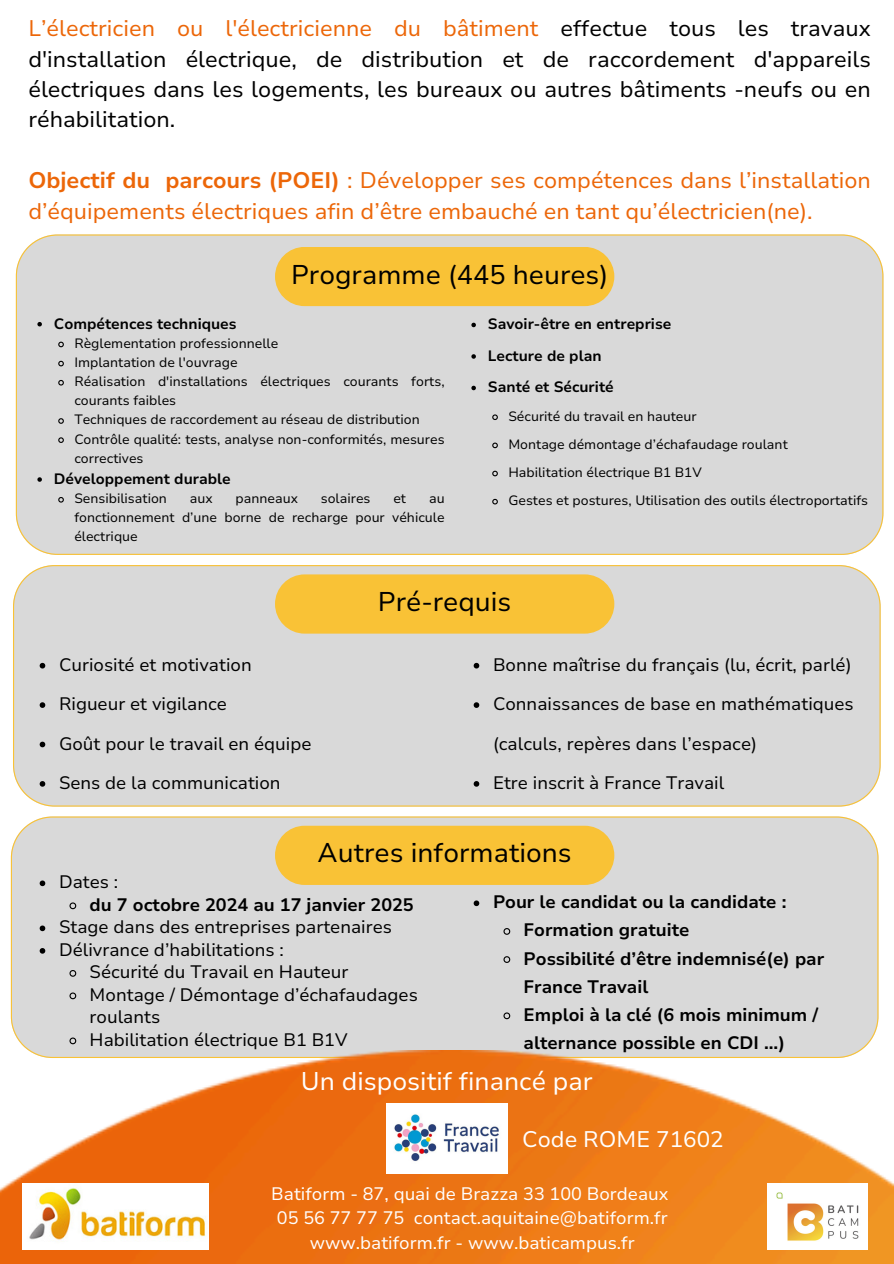
<style>
.page{position:relative;width:894px;height:1264px;background:#fff}
.page>*{position:absolute;margin:0;border:0;box-sizing:border-box;transform-origin:0 0}
.t1{font:27px "Nunito Sans 10 pt";color:#000}
.t2{font:25.5px "Nunito Sans 10 pt";color:#fff}
.t3{font:22.5px/30.3px "Nunito Sans 10 pt";color:#000;text-align:justify}
.t4{font:22.5px/30.3px "Nunito Sans 10 pt";color:#ec6608}
.t5{font:22.5px "Nunito Sans 10 pt";color:#fff}
.t6{font:18px/39.3px "Nunito Sans 10 pt";color:#000}
.t7{font:700 18px/28.2px "Nunito Sans 10 pt";color:#000}
.t8{font:18px/24.8px "Nunito Sans 10 pt";color:#fff;text-align:center}
.t9{font:700 15px "Nunito Sans 10 pt";color:#000}
.t10{font:13.5px/19.2px "Nunito Sans 10 pt";color:#000}
.s1{color:#ec6608}
.s2{font-weight:700}
</style>
<div class="page">
<div style="left:11px;top:816px;width:867px;height:234px;background:#d9d9d9"></div>
<img style="left:0;top:1050px;width:893px;height:213px">
<img style="left:767px;top:1183px;width:100px;height:66px">
<img style="left:23px;top:1183px;width:186px;height:66px">
<div style="left:16px;top:234px;width:867px;height:321px;background:#d9d9d9"></div>
<div style="left:275px;top:247px;width:339px;height:59px;background:#f9c236;border-radius:30px"></div>
<div style="left:13px;top:565px;width:867px;height:241px;background:#d9d9d9"></div>
<svg style="left:40px;top:663px;width:5px;height:5px"></svg>
<svg style="left:40px;top:702px;width:5px;height:6px"></svg>
<svg style="left:40px;top:741px;width:5px;height:6px"></svg>
<svg style="left:40px;top:781px;width:5px;height:5px"></svg>
<svg style="left:473px;top:663px;width:6px;height:5px"></svg>
<svg style="left:473px;top:702px;width:6px;height:6px"></svg>
<svg style="left:473px;top:781px;width:6px;height:5px"></svg>
<div style="left:275px;top:574px;width:339px;height:59px;background:#f9c236;border-radius:30px"></div>
<img style="left:386px;top:1102px;width:121px;height:71px">
<div style="left:275px;top:825px;width:339px;height:60px;background:#f9c236;border-radius:30px"></div>
<svg style="left:40px;top:880px;width:5px;height:6px"></svg>
<svg style="left:69px;top:901px;width:8px;height:9px"></svg>
<svg style="left:40px;top:925px;width:5px;height:6px"></svg>
<svg style="left:40px;top:948px;width:5px;height:5px"></svg>
<svg style="left:69px;top:969px;width:8px;height:8px"></svg>
<svg style="left:69px;top:991px;width:8px;height:9px"></svg>
<svg style="left:69px;top:1036px;width:8px;height:9px"></svg>
<svg style="left:473px;top:900px;width:6px;height:6px"></svg>
<svg style="left:502px;top:927px;width:9px;height:8px"></svg>
<svg style="left:502px;top:955px;width:9px;height:8px"></svg>
<svg style="left:502px;top:1011px;width:9px;height:9px"></svg>
<svg style="left:471px;top:323px;width:5px;height:4px"></svg>
<svg style="left:471px;top:354px;width:5px;height:5px"></svg>
<svg style="left:471px;top:386px;width:5px;height:4px"></svg>
<svg style="left:491px;top:413px;width:7px;height:8px"></svg>
<svg style="left:491px;top:442px;width:7px;height:7px"></svg>
<svg style="left:491px;top:470px;width:7px;height:7px"></svg>
<svg style="left:491px;top:498px;width:7px;height:7px"></svg>
<svg style="left:37px;top:322px;width:5px;height:4px"></svg>
<svg style="left:57px;top:341px;width:8px;height:7px"></svg>
<svg style="left:57px;top:360px;width:8px;height:7px"></svg>
<svg style="left:57px;top:379px;width:8px;height:7px"></svg>
<svg style="left:57px;top:417px;width:8px;height:7px"></svg>
<svg style="left:57px;top:436px;width:8px;height:8px"></svg>
<svg style="left:37px;top:477px;width:5px;height:5px"></svg>
<svg style="left:57px;top:496px;width:8px;height:7px"></svg>
<h2 class="t3" style="left:28px;top:14px;width:843px"><span class="s1">L’électricien ou l'électricienne du bâtiment</span> effectue tous les travaux d'installation électrique, de distribution et de raccordement d'appareils électriques dans les logements, les bureaux ou autres bâtiments -neufs ou en réhabilitation.</h2>
<h3 class="t4" style="left:28px;top:166px;width:843px"><span class="s2">Objectif du parcours (POEI)</span> : Développer ses compétences dans l’installation d’équipements électriques afin d’être embauché en tant qu’électricien(ne).</h3>
<p class="t1" style="left:291px;top:257px;width:318px">Programme (445 heures)</p>
<p class="t9" style="left:54px;top:313px;width:184px">Compétences techniques</p>
<p class="t10" style="left:74px;top:334px;width:205px">Règlementation professionnelle</p>
<p class="t10" style="left:74px;top:353px;width:165px">Implantation de l'ouvrage</p>
<p class="t10" style="left:74px;top:372px;width:372px">Réalisation d'installations électriques courants forts, courants faibles</p>
<p class="t10" style="left:74px;top:410px;width:347px">Techniques de raccordement au réseau de distribution</p>
<p class="t10" style="left:74px;top:429px;width:372px">Contrôle qualité: tests, analyse non-conformités, mesures correctives</p>
<p class="t9" style="left:54px;top:469px;width:178px">Développement durable</p>
<h1 class="t10" style="left:74px;top:489px;width:94px">Sensibilisation</h1>
<h1 class="t10" style="left:190px;top:489px;width:24px">aux</h1>
<h1 class="t10" style="left:235px;top:489px;width:64px">panneaux</h1>
<h1 class="t10" style="left:321px;top:489px;width:51px">solaires</h1>
<h1 class="t10" style="left:393px;top:489px;width:14px">et</h1>
<h1 class="t10" style="left:74px;top:489px;width:372px;text-align:justify;text-indent:354px">au fonctionnement d’une borne de recharge pour véhicule électrique</h1>
<h1 class="t9" style="left:488px;top:314px;width:185px">Savoir-être en entreprise</h1>
<p class="t9" style="left:488px;top:346px;width:115px">Lecture de plan</p>
<p class="t9" style="left:488px;top:377px;width:127px">Santé et Sécurité</p>
<p class="t10" style="left:508px;top:406px;width:190px">Sécurité du travail en hauteur</p>
<p class="t10" style="left:508px;top:435px;width:281px">Montage démontage d’échafaudage roulant</p>
<p class="t10" style="left:508px;top:463px;width:195px">Habilitation électrique B1 B1V</p>
<p class="t10" style="left:508px;top:491px;width:361px">Gestes et postures, Utilisation des outils électroportatifs</p>
<p class="t6" style="left:59px;top:645px;width:194px">Curiosité et motivation</p>
<p class="t6" style="left:59px;top:684px;width:169px">Rigueur et vigilance</p>
<p class="t6" style="left:59px;top:724px;width:254px">Goût pour le travail en équipe</p>
<p class="t6" style="left:59px;top:763px;width:223px">Sens de la communication</p>
<p class="t1" style="left:378px;top:583px;width:135px">Pré-requis</p>
<p class="t6" style="left:493px;top:645px;width:360px">Bonne maîtrise du français (lu, écrit, parlé)</p>
<p class="t6" style="left:493px;top:684px;width:362px">Connaissances de base en mathématiques (calculs, repères dans l’espace)</p>
<p class="t6" style="left:493px;top:763px;width:233px">Etre inscrit à France Travail</p>
<p class="t1" style="left:317px;top:835px;width:255px">Autres informations</p>
<p class="t6" style="left:59px;top:862px;width:61px">Dates :</p>
<p class="t7" style="left:90px;top:890px;width:325px">du 7 octobre 2024 au 17 janvier 2025</p>
<p class="t6" style="left:59px;top:907px;width:334px">Stage dans des entreprises partenaires</p>
<h1 class="t6" style="left:59px;top:930px;width:226px">Délivrance d’habilitations :</h1>
<p class="t6" style="left:90px;top:952px;width:260px">Sécurité du Travail en Hauteur</p>
<p class="t6" style="left:90px;top:983px;width:330px;line-height:22.5px">Montage / Démontage d’échafaudages roulants</p>
<p class="t6" style="left:90px;top:1020px;width:259px">Habilitation électrique B1 B1V</p>
<p class="t7" style="left:493px;top:888px;width:295px">Pour le candidat ou la candidate :</p>
<p class="t7" style="left:523px;top:916px;width:167px">Formation gratuite</p>
<p class="t7" style="left:523px;top:944px;width:302px">Possibilité d’être indemnisé(e) par<br>France Travail</p>
<p class="t7" style="left:523px;top:1000px;width:296px">Emploi à la clé (6 mois minimum / alternance possible en CDI ...)</p>
<p class="t2" style="left:301px;top:1064px;width:293px">Un dispositif financé par</p>
<p class="t5" style="left:522px;top:1124px;width:203px">Code ROME 71602</p>
<p class="t8" style="left:271px;top:1181px;width:398px">Batiform - 87, quai de Brazza 33 100 Bordeaux<br>05 56 77 77 75 contact.aquitaine@batiform.fr www.batiform.fr - www.baticampus.fr</p>
</div>
